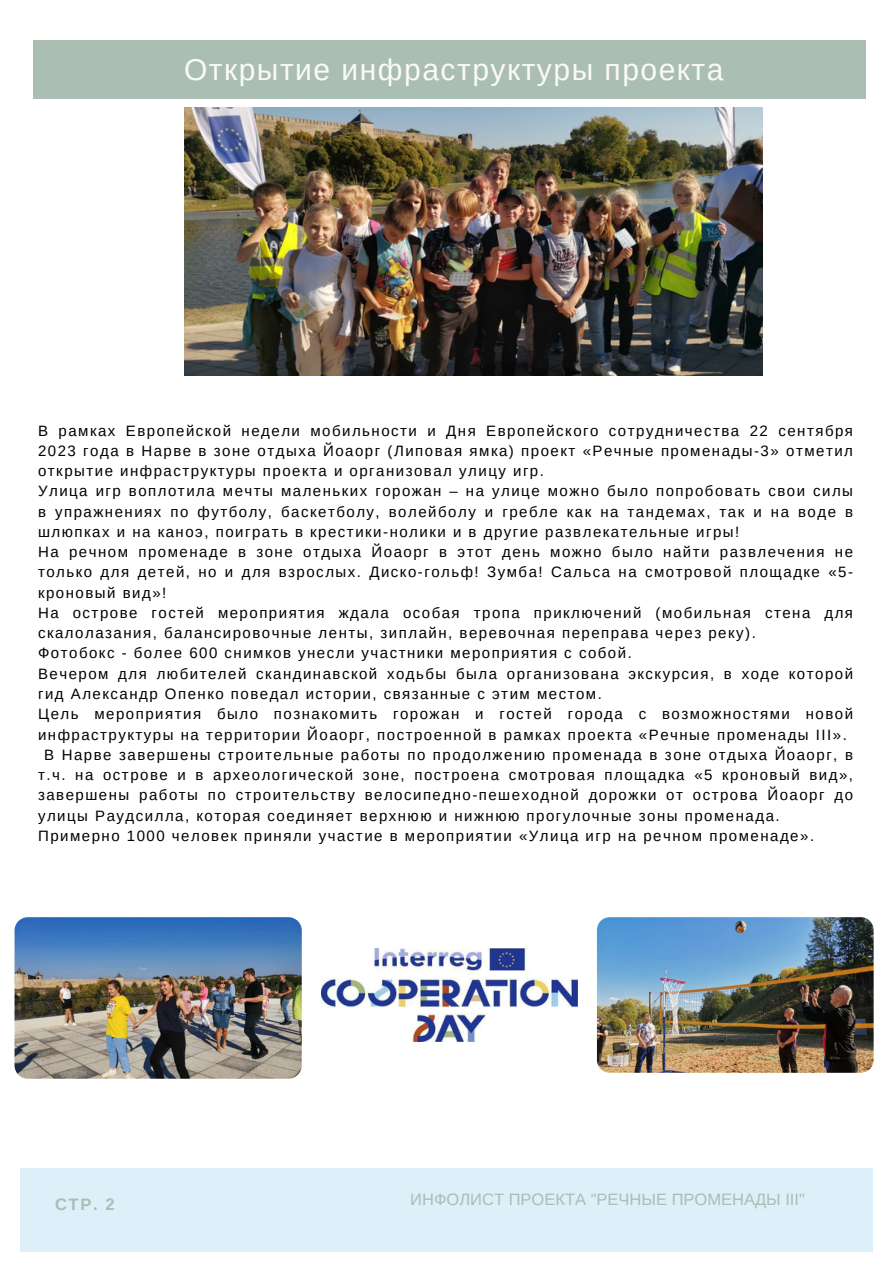
<style>
.page{position:relative;width:893px;height:1264px;background:#fff}
.page>*{position:absolute;margin:0;border:0;box-sizing:border-box;transform-origin:0 0}
.t1{font:30px "Arimo";letter-spacing:.05em;color:#fafafa}
.t2{font:16.5px "Arimo";color:#aabeb3}
.t3{font:700 16.5px "Arimo";color:#aabeb3}
.t4{font:15px/20.2px "Arimo";letter-spacing:.1em;color:#000;text-align:justify}
</style>
<div class="page">
<div style="left:20px;top:1168px;width:852px;height:83px;background:#ddf0fa"></div>
<img style="left:185px;top:108px;width:577px;height:268px">
<div style="left:34px;top:40px;width:831px;height:59px;background:#aabeb3"></div>
<img style="left:597px;top:917px;width:276px;height:155px;border-radius:13px">
<img style="left:15px;top:917px;width:287px;height:161px;border-radius:13px">
<img style="left:321px;top:948px;width:256px;height:93px">
<p class="t1" style="left:184px;top:53px;width:541px">Открытие инфраструктуры проекта</p>
<p class="t4" style="left:38px;top:420px;width:816px">В рамках Европейской недели мобильности и Дня Европейского сотрудничества 22 сентября 2023 года в Нарве в зоне отдыха Йоаорг (Липовая ямка) проект «Речные променады-3» отметил открытие инфраструктуры проекта и организовал улицу игр.</p>
<p class="t4" style="left:38px;top:481px;width:816px">Улица игр воплотила мечты маленьких горожан – на улице можно было попробовать свои силы в упражнениях по футболу, баскетболу, волейболу и гребле как на тандемах, так и на воде в шлюпках и на каноэ, поиграть в крестики-нолики и в другие развлекательные игры!</p>
<p class="t4" style="left:38px;top:542px;width:816px">На речном променаде в зоне отдыха Йоаорг в этот день можно было найти развлечения не только для детей, но и для взрослых. Диско-гольф! Зумба! Сальса на смотровой площадке «5- кроновый вид»!</p>
<p class="t4" style="left:38px;top:602px;width:816px">На острове гостей мероприятия ждала особая тропа приключений (мобильная стена для скалолазания, балансировочные ленты, зиплайн, веревочная переправа через реку).</p>
<p class="t4" style="left:38px;top:643px;width:595px">Фотобокс - более 600 снимков унесли участники мероприятия с собой.</p>
<p class="t4" style="left:38px;top:663px;width:816px">Вечером для любителей скандинавской ходьбы была организована экскурсия, в ходе которой гид Александр Опенко поведал истории, связанные с этим местом.</p>
<p class="t4" style="left:38px;top:704px;width:816px">Цель мероприятия было познакомить горожан и гостей города с возможностями новой инфраструктуры на территории Йоаорг, построенной в рамках проекта «Речные променады III».</p>
<p class="t4" style="left:38px;top:744px;width:816px;text-indent:6px">В Нарве завершены строительные работы по продолжению променада в зоне отдыха Йоаорг, в т.ч. на острове и в археологической зоне, построена смотровая площадка «5 кроновый вид», завершены работы по строительству велосипедно-пешеходной дорожки от острова Йоаорг до улицы Раудсилла, которая соединяет верхнюю и нижнюю прогулочные зоны променада.</p>
<p class="t4" style="left:38px;top:825px;width:777px">Примерно 1000 человек приняли участие в мероприятии «Улица игр на речном променаде».</p>
<p class="t3" style="left:55px;top:1194px;width:61px">СТР. 2</p>
<p class="t2" style="left:410px;top:1189px;width:396px">ИНФОЛИСТ ПРОЕКТА "РЕЧНЫЕ ПРОМЕНАДЫ III"</p>
</div>
